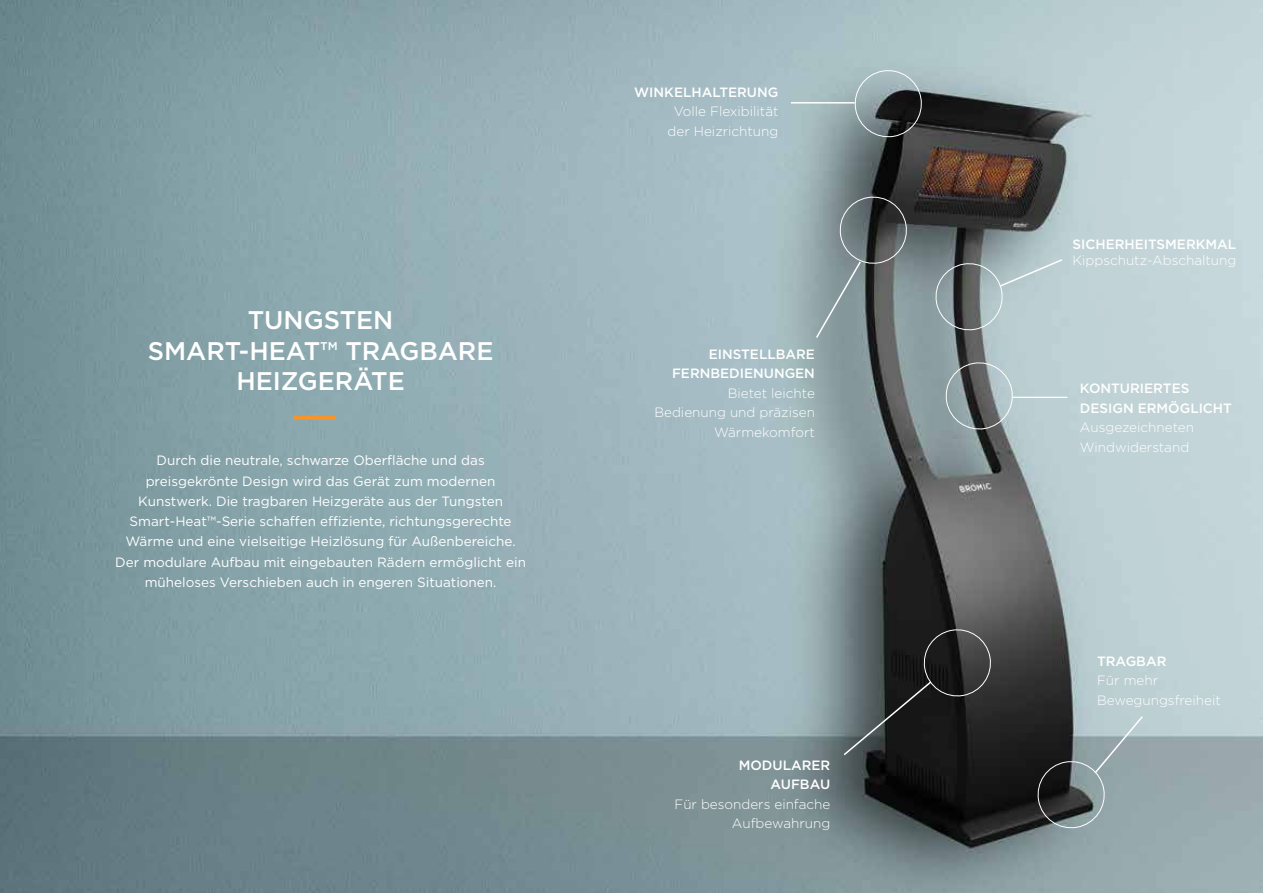
<style>
.page{position:relative;width:1263px;height:893px;background:#fff}
.page>*{position:absolute;margin:0;border:0;box-sizing:border-box;transform-origin:0 0}
.t1{font:500 25.5px/30.6px "Gotham";color:#fff;text-align:center}
.t2{font:13.5px/20.2px "Gotham";color:#fff;text-align:center}
.t3{font:300 13.5px/19.5px "Gotham";color:#fff;text-align:right}
.t4{font:500 13.5px/19.5px "Gotham";color:#fff;text-align:right}
</style>
<div class="page">
<img style="left:0;top:0;width:1263px;height:893px">
<svg style="left:293px;top:416px;width:43px;height:4px"></svg>
<svg style="left:943px;top:360px;width:72px;height:72px"></svg>
<hr style="left:1012px;top:397px;width:55px;height:1px;background:#fff">
<hr style="left:791px;top:102px;width:64px;height:2px;background:#fff">
<svg style="left:852px;top:68px;width:72px;height:71px"></svg>
<svg style="left:814px;top:194px;width:95px;height:146px"></svg>
<svg style="left:842px;top:627px;width:151px;height:130px"></svg>
<svg style="left:1035px;top:715px;width:109px;height:115px"></svg>
<svg style="left:933px;top:258px;width:131px;height:74px"></svg>
<h1 class="t1" style="left:148px;top:304px;width:347px">TUNGSTEN<br>SMART-HEAT™ TRAGBARE<br>HEIZGERÄTE</h1>
<p class="t2" style="left:115px;top:450px;width:412px">Durch die neutrale, schwarze Oberfläche und das preisgekrönte Design wird das Gerät zum modernen Kunstwerk. Die tragbaren Heizgeräte aus der Tungsten Smart-Heat™-Serie schaffen effiziente, richtungsgerechte Wärme und eine vielseitige Heizlösung für Außenbereiche.<br>Der modulare Aufbau mit eingebauten Rädern ermöglicht ein müheloses Verschieben auch in engeren Situationen.</p>
<p class="t4" style="left:634px;top:82px;width:146px">WINKELHALTERUNG</p>
<p class="t3" style="left:668px;top:101px;width:112px;text-align:center">Volle Flexibilität der Heizrichtung</p>
<p class="t4" style="left:672px;top:344px;width:144px">EINSTELLBARE<br>FERNBEDIENUNGEN</p>
<p class="t3" style="left:654px;top:383px;width:162px">Bietet leichte<br>Bedienung und präzisen<br>Wärmekomfort</p>
<p class="t4" style="left:739px;top:755px;width:93px">MODULARER<br>AUFBAU</p>
<p class="t3" style="left:674px;top:794px;width:157px">Für besonders einfache<br>Aufbewahrung</p>
<p class="t4" style="left:1072px;top:234px;width:165px">SICHERHEITSMERKMAL</p>
<p class="t3" style="left:1072px;top:250px;width:165px">Kippschutz-Abschaltung</p>
<p class="t4" style="left:1080px;top:379px;width:154px;text-align:left">KONTURIERTES<br>DESIGN ERMÖGLICHT</p>
<p class="t3" style="left:1080px;top:418px;width:116px;text-align:left">Ausgezeichneten<br>Windwiderstand</p>
<p class="t4" style="left:1097px;top:651px;width:71px">TRAGBAR</p>
<p class="t3" style="left:1097px;top:670px;width:125px;text-align:left">Für mehr<br>Bewegungsfreiheit</p>
</div>
